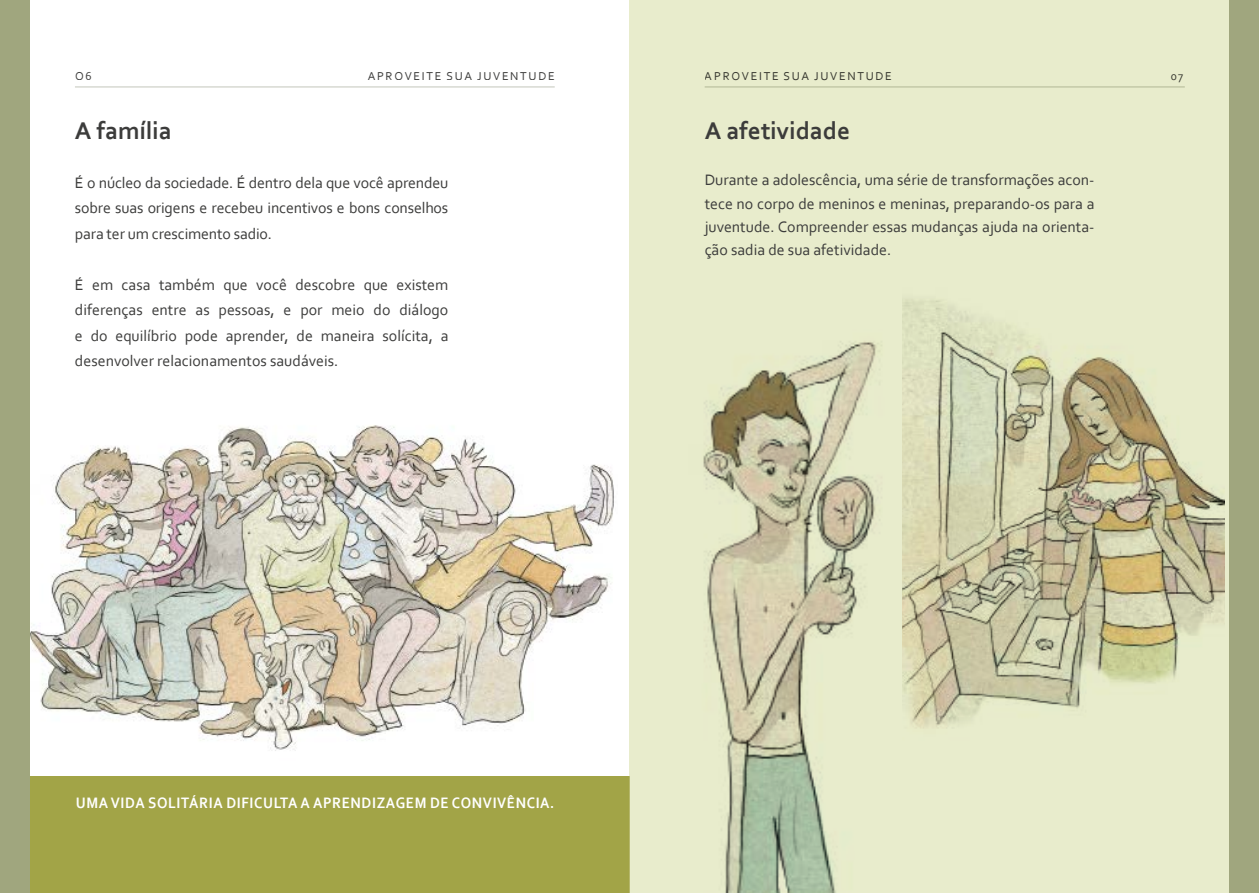
<style>
.page{position:relative;width:1259px;height:893px;background:#fff}
.page>*{position:absolute;margin:0;border:0;box-sizing:border-box;transform-origin:0 0}
.t1{font:700 25.35px "Corbel";color:#3c3c3b}
.t2{font:15.9px/25.5px "Corbel";color:#3c3c3b;text-align:justify}
.t3{font:700 15.9px "Corbel";letter-spacing:.045em;color:#fff;scale:.9 1}
.t4{font:12px "Corbel";letter-spacing:.14em;color:#3c3c3b}
</style>
<div class="page">
<div style="left:629px;top:0;width:600px;height:893px;background:#e8eccc"></div>
<div style="left:30px;top:776px;width:600px;height:117px;background:#a2a447"></div>
<img style="left:703px;top:341px;width:179px;height:552px">
<img style="left:30px;top:425px;width:584px;height:326px">
<img style="left:903px;top:299px;width:321px;height:430px">
<hr style="left:704px;top:86px;width:480px;height:1px;background:#c6c9bf">
<hr style="left:75px;top:86px;width:480px;height:1px;background:#c6c9bf">
<div style="left:1229px;top:0;width:30px;height:893px;background:#a0a67e"></div>
<div style="left:0;top:0;width:30px;height:893px;background:#a0a67e"></div>
<p class="t4" style="left:75px;top:68px;width:18px">O6</p>
<p class="t4" style="left:368px;top:68px;width:188px">APROVEITE SUA JUVENTUDE</p>
<p class="t4" style="left:705px;top:69px;width:188px">APROVEITE SUA JUVENTUDE</p>
<p class="t4" style="left:1170px;top:69px;width:14px">07</p>
<h1 class="t1" style="left:75px;top:115px;width:99px">A família</h1>
<p class="t2" style="left:75px;top:169px;width:375px">É o núcleo da sociedade. É dentro dela que você aprendeu sobre suas origens e recebeu incentivos e bons conselhos para ter um crescimento sadio.</p>
<p class="t2" style="left:75px;top:271px;width:375px">É em casa também que você descobre que existem diferenças entre as pessoas, e por meio do diálogo e do equilíbrio pode aprender, de maneira solícita, a desenvolver relacionamentos saudáveis.</p>
<h1 class="t1" style="left:704px;top:115px;width:147px">A afetividade</h1>
<p class="t2" style="left:704px;top:168px;width:391px;line-height:23.2px">Durante a adolescência, uma série de transformações acon&shy;tece no corpo de meninos e meninas, preparando-os para a juventude. Compreender essas mudanças ajuda na orienta&shy;ção sadia de sua afetividade.</p>
<p class="t3" style="left:76px;top:793px;width:533px">UMA VIDA SOLITÁRIA DIFICULTA A APRENDIZAGEM DE CONVIVÊNCIA.</p>
</div>
